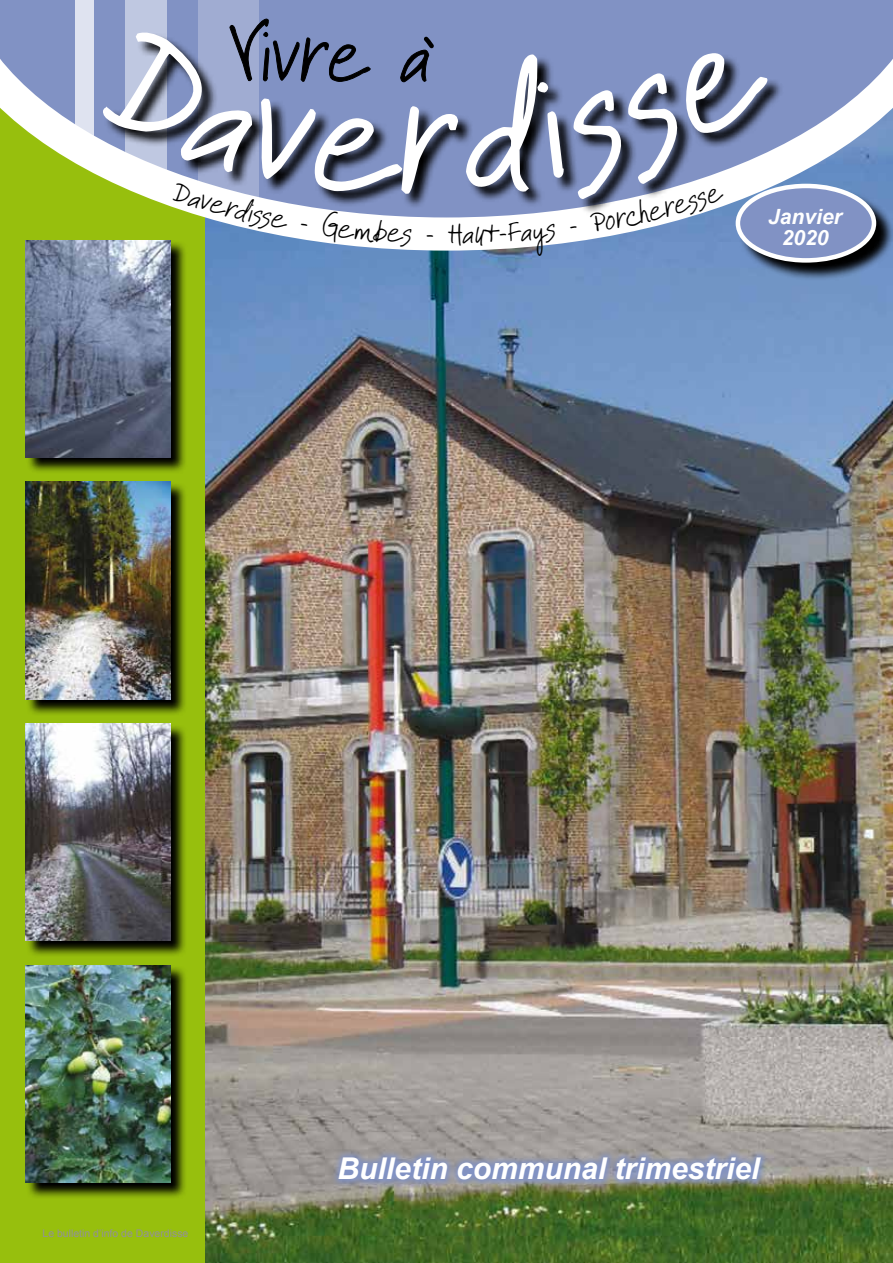
<style>
.page{position:relative;width:893px;height:1263px;background:#fff}
.page>*{position:absolute;margin:0;border:0;box-sizing:border-box;transform-origin:0 0}
.t1{font:italic 700 30px "Arial";color:#fff}
.t2{font:italic 700 21px/21px "Arial";color:#fff}
.t3{font:10.5px "Arial";color:#929199}
</style>
<div class="page">
<img style="left:204px;top:267px;width:689px;height:996px">
<div style="left:0;top:0;width:204px;height:1263px;background:#97bf0d"></div>
<svg style="left:331px;top:1149px;width:439px;height:39px;background:#8c93a7"></svg>
<svg style="left:0;top:0;width:893px;height:267px"></svg>
<svg style="left:26px;top:257px;width:161px;height:215px;background:#485b0c"></svg>
<svg style="left:26px;top:240px;width:144px;height:217px;background:#69748d"></svg>
<svg style="left:26px;top:482px;width:159px;height:232px;background:#44540c"></svg>
<img style="left:26px;top:482px;width:144px;height:217px">
<svg style="left:75px;top:0;width:18px;height:153px;background:#e3e7f2"></svg>
<div style="left:125px;top:0;width:42px;height:183px;background:#bfc8e1"></div>
<div style="left:199px;top:0;width:60px;height:211px;background:#a0acd2"></div>
<svg style="left:738px;top:186px;width:155px;height:95px;background:#52698c"></svg>
<div style="left:738px;top:186px;width:136px;height:74px;background:#8192c4;border-radius:50%"></div>
<div style="left:736px;top:184px;width:140px;height:79px;border:4px solid #fff;border-radius:50%"></div>
<svg style="left:28px;top:724px;width:157px;height:232px;background:#435408"></svg>
<img style="left:26px;top:723px;width:144px;height:218px">
<svg style="left:28px;top:965px;width:157px;height:232px;background:#405208"></svg>
<img style="left:26px;top:965px;width:144px;height:218px">
<svg style="left:95px;top:19px;width:682px;height:238px"></svg>
<h2 class="t2" style="left:805px;top:207px;width:40px;text-indent:-38px">octobre<br>17</h2>
<h2 class="t2" style="left:768px;top:207px;width:75px;text-align:center">Janvier<br>2020</h2>
<p class="t3" style="left:43px;top:1226px;width:147px">Le bulletin d’info de Daverdisse</p>
<h1 class="t1" style="left:338px;top:1149px;width:423px">Bulletin communal trimestriel</h1>
</div>
